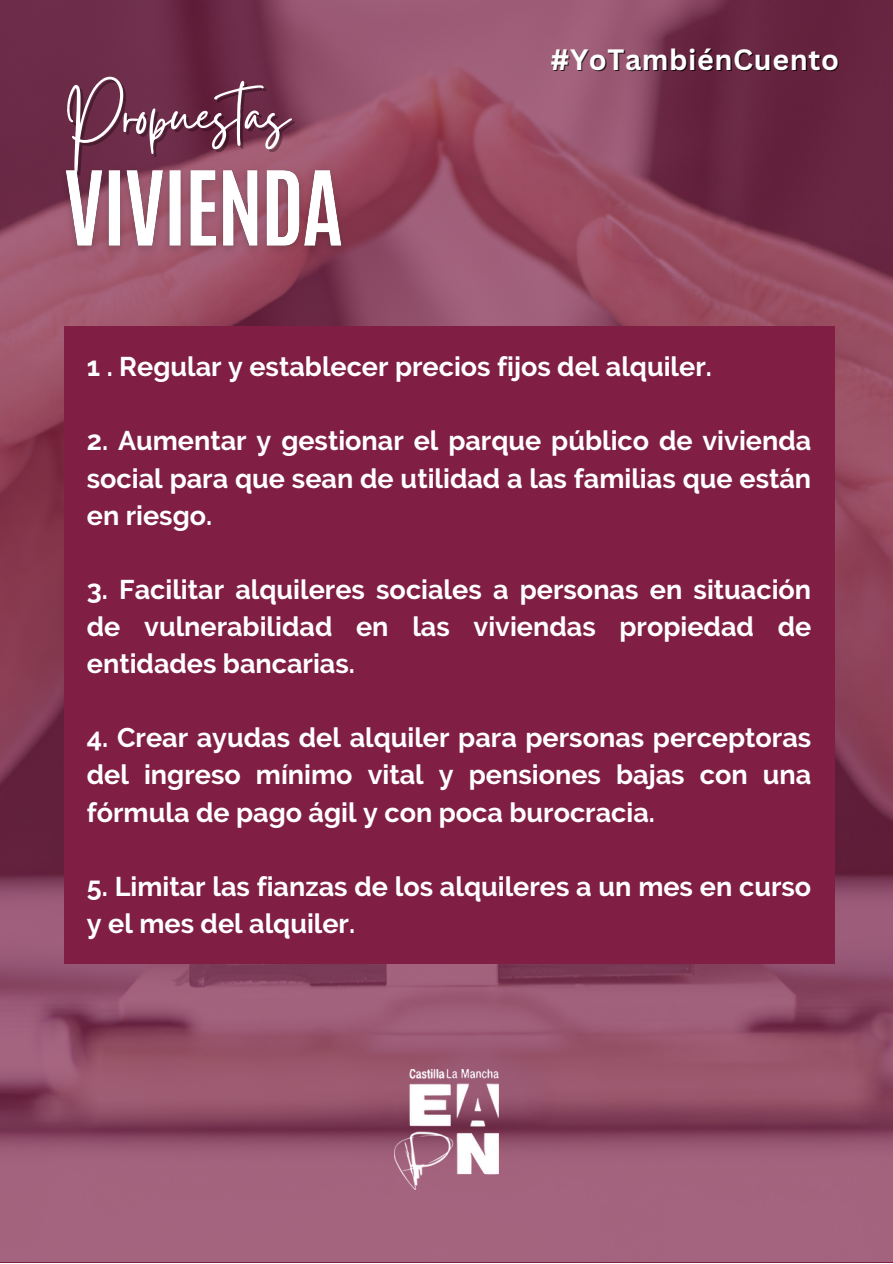
<style>
.page{position:relative;width:893px;height:1264px;background:#fff}
.page>*{position:absolute;margin:0;border:0;box-sizing:border-box;transform-origin:0 0}
.t1{font:76.65px "Gistesy";color:#fff}
.t2{font:700 28.65px "Canva Sans";letter-spacing:.02em;color:#fff}
.t3{font:700 27px/37px "Raleway";color:#fff;text-align:justify}
</style>
<div class="page">
<img style="left:0;top:0;width:892px;height:1261px">
<div style="left:64px;top:326px;width:770px;height:637px;background:#801e44"></div>
<img style="left:54px;top:146px;width:299px;height:126px">
<img style="left:394px;top:1069px;width:104px;height:120px">
<p class="t1" style="left:64px;top:61px;width:227px">Propuestas</p>
<p class="t2" style="left:550px;top:40px;width:290px">#YoTambiénCuento</p>
<p class="t3" style="left:87px;top:348px;width:626px">1 . Regular y establecer precios fijos del alquiler.</p>
<p class="t3" style="left:87px;top:422px;width:725px">2. Aumentar y gestionar el parque público de vivienda social para que sean de utilidad a las familias que están en riesgo.</p>
<p class="t3" style="left:87px;top:571px;width:725px">3. Facilitar alquileres sociales a personas en situación de vulnerabilidad en las viviendas propiedad de entidades bancarias.</p>
<p class="t3" style="left:87px;top:719px;width:725px">4. Crear ayudas del alquiler para personas perceptoras del ingreso mínimo vital y pensiones bajas con una fórmula de pago ágil y con poca burocracia.</p>
<p class="t3" style="left:87px;top:867px;width:725px">5. Limitar las fianzas de los alquileres a un mes en curso y el mes del alquiler.</p>
</div>
